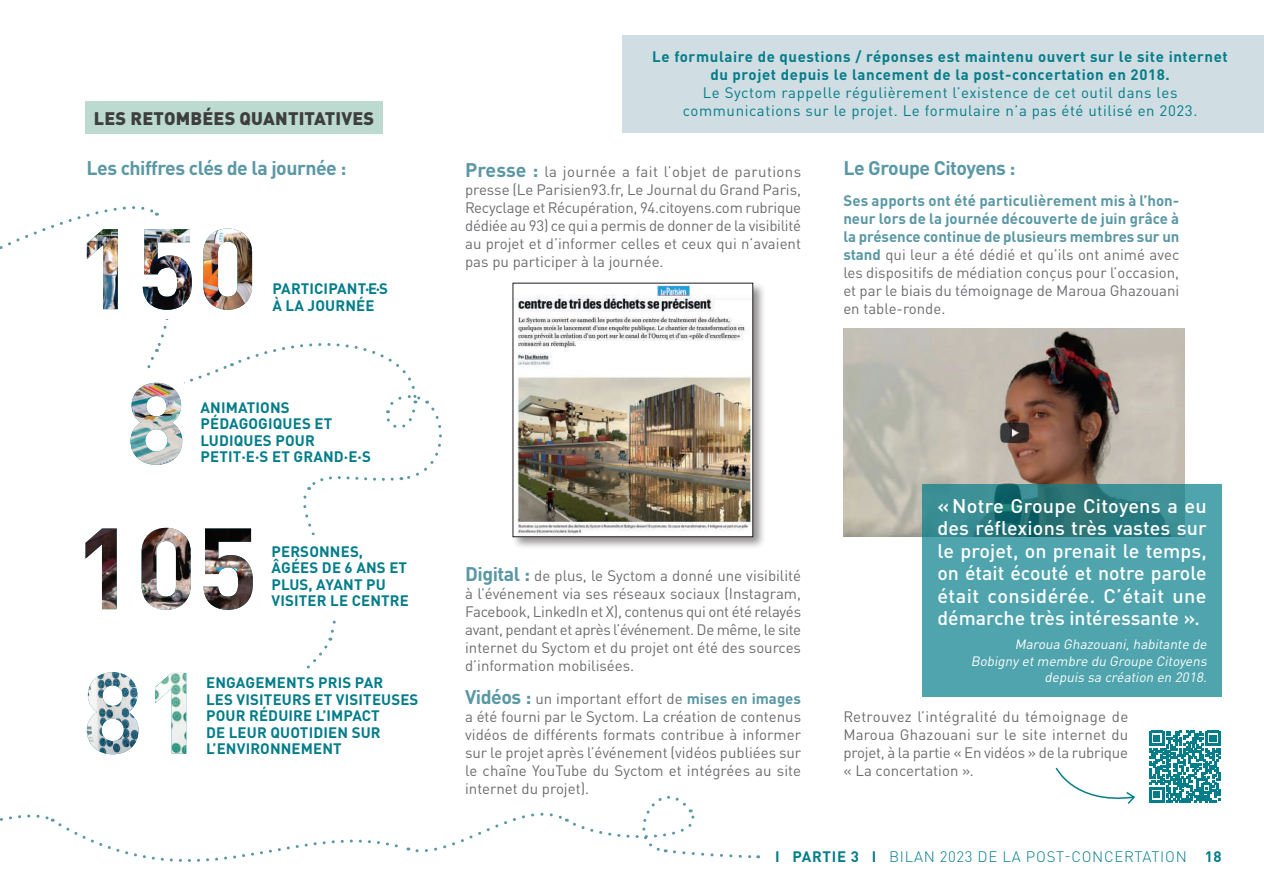
<style>
.page{position:relative;width:1264px;height:894px;background:#fff}
.page>*{position:absolute;margin:0;border:0;box-sizing:border-box;transform-origin:0 0}
.t1{font:500 19.5px/22.5px "DIN Pro";color:#fff;text-align:justify}
.t2{font:700 19.5px "DIN Pro";letter-spacing:-.025em;color:#5a98a5}
.t3{font:900 18px "DIN Pro";letter-spacing:.01em;color:#3e3e3f}
.t4{font:15px/18px "DIN Pro";color:#6c6d70;text-align:justify}
.t5{font:700 15px/16.5px "DIN Pro";letter-spacing:.01em;color:#047d8a}
.t6{font:700 15px/18px "DIN Pro";letter-spacing:.04em;color:#047d8a;text-align:center}
.t7{font:15px/18px "DIN Pro";letter-spacing:.04em;color:#047d8a;text-align:center}
.t8{font:300 15px "DIN Pro";letter-spacing:.05em;color:#047d8a}
.t9{font:15px "DIN Pro";letter-spacing:.025em;color:#6c6d70}
.t10{font:italic 13.5px/16.2px "DIN Pro";color:#fff;text-align:right}
.s1{font-weight:700;font-size:19.5px;color:#5a98a5}
.s2{font-weight:700;color:#5a98a5}
.s3{font-weight:700}
</style>
<div class="page">
<div style="left:85px;top:101px;width:298px;height:33px;background:#bcdacf"></div>
<svg style="left:0;top:206px;width:442px;height:548px"></svg>
<img style="left:87px;top:672px;width:99px;height:82px">
<div style="left:511px;top:281px;width:255px;height:269px;background:#231f20;opacity:.5"></div>
<img style="left:515px;top:285px;width:236px;height:250px">
<img style="left:843px;top:328px;width:342px;height:209px">
<svg style="left:922px;top:484px;width:300px;height:213px;background:#479ba3"></svg>
<svg style="left:1149px;top:731px;width:71px;height:71px"></svg>
<svg style="left:1055px;top:767px;width:80px;height:37px"></svg>
<div style="left:622px;top:35px;width:642px;height:98px;background:#d0dde2"></div>
<svg style="left:0;top:795px;width:759px;height:67px"></svg>
<p class="t3" style="left:94px;top:103px;width:282px">LES RETOMBÉES QUANTITATIVES</p>
<p class="t6" style="left:652px;top:46px;width:577px">Le formulaire de questions / réponses est maintenu ouvert sur le site internet du projet depuis le lancement de la post-concertation en 2018.</p>
<p class="t7" style="left:683px;top:82px;width:516px">Le Syctom rappelle régulièrement l’existence de cet outil dans les communications sur le projet. Le formulaire n’a pas été utilisé en 2023.</p>
<h1 class="t2" style="left:86px;top:152px;width:262px">Les chiffres clés de la journée :</h1>
<p class="t9" style="left:465px;top:160px;width:338px"><span class="s1">Presse :</span> la journée a fait l’objet de parutions</p>
<h1 class="t2" style="left:843px;top:152px;width:174px">Le Groupe Citoyens :</h1>
<p class="t4" style="left:465px;top:179px;width:338px">presse (Le Parisien93.fr, Le Journal du Grand Paris, Recyclage et Récupération, 94.citoyens.com rubrique dédiée au 93) ce qui a permis de donner de la visibilité au projet et d’informer celles et ceux qui n’avaient pas pu participer à la journée.</p>
<p class="t4" style="left:843px;top:190px;width:338px"><span class="s2">Ses apports ont été particulièrement mis à l’hon&shy;neur lors de la journée découverte de juin grâce à la présence continue de plusieurs membres sur un stand</span> qui leur a été dédié et qu’ils ont animé avec les dispositifs de médiation conçus pour l’occasion, et par le biais du témoignage de Maroua Ghazouani en table-ronde.</p>
<p class="t5" style="left:272px;top:278px;width:117px">PARTICIPANT⋅E⋅S<br>À LA JOURNÉE</p>
<p class="t5" style="left:201px;top:397px;width:172px">ANIMATIONS<br>PÉDAGOGIQUES ET<br>LUDIQUES POUR<br>PETIT⋅E⋅S ET GRAND⋅E⋅S</p>
<p class="t5" style="left:272px;top:541px;width:139px">PERSONNES,<br>ÂGÉES DE 6 ANS ET<br>PLUS, AYANT PU<br>VISITER LE CENTRE</p>
<p class="t5" style="left:206px;top:673px;width:214px">ENGAGEMENTS PRIS PAR<br>LES VISITEURS ET VISITEUSES<br>POUR RÉDUIRE L’IMPACT<br>DE LEUR QUOTIDIEN SUR<br>L’ENVIRONNEMENT</p>
<p class="t4" style="left:465px;top:565px;width:338px"><span class="s1">Digital :</span> de plus, le Syctom a donné une visibilité à l’événement via ses réseaux sociaux (Instagram, Facebook, LinkedIn et X), contenus qui ont été relayés avant, pendant et après l’événement. De même, le site internet du Syctom et du projet ont été des sources d’information mobilisées.</p>
<p class="t4" style="left:465px;top:688px;width:338px"><span class="s1">Vidéos :</span> un important effort de <span class="s2">mises en images </span>a été fourni par le Syctom. La création de contenus vidéos de différents formats contribue à informer sur le projet après l’événement (vidéos publiées sur le chaîne YouTube du Syctom et intégrées au site internet du projet).</p>
<h1 class="t1" style="left:937px;top:492px;width:271px">« Notre Groupe Citoyens a eu des réflexions très vastes sur le projet, on prenait le temps, on était écouté et notre parole était considérée. C’était une démarche très intéressante ».</h1>
<p class="t10" style="left:971px;top:635px;width:241px">Maroua Ghazouani,habitante de<br>Bobignyetmembre du Groupe Citoyens depuis sa création en 2018.</p>
<p class="t4" style="left:843px;top:706px;width:286px">Retrouvez l’intégralité du témoignage de Maroua Ghazouani sur le site internet du projet, à la partie « En vidéos » de la rubrique « La concertation ».</p>
<p class="t8" style="left:775px;top:844px;width:448px"><span class="s3">I PARTIE 3 I</span> BILAN 2023 DE LA POST-CONCERTATION <span class="s3">18</span></p>
</div>
